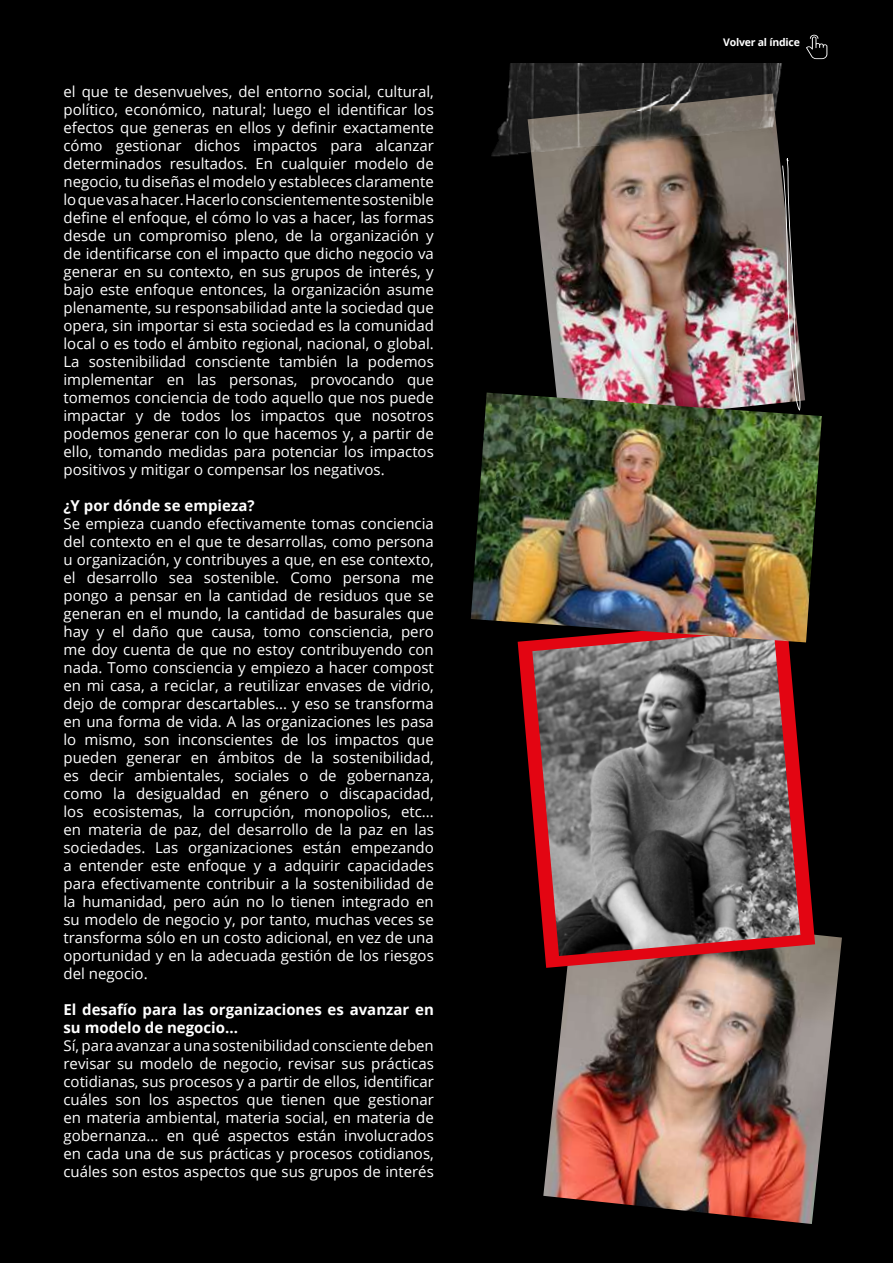
<style>
.page{position:relative;width:893px;height:1263px;background:#000}
.page>*{position:absolute;margin:0;border:0;box-sizing:border-box;transform-origin:0 0}
.t1{font:15px/18px "Open Sans";color:#fff;text-align:justify}
.t2{font:700 15px/18px "Open Sans";color:#fff}
.t3{font:700 10.5px "Open Sans";letter-spacing:-.02em;color:#fff}
</style>
<div class="page">
<img style="left:533px;top:174px;width:272px;height:219px">
<img style="left:543px;top:934px;width:299px;height:290px">
<svg style="left:518px;top:642px;width:297px;height:326px"></svg>
<img style="left:532px;top:642px;width:268px;height:314px">
<img style="left:471px;top:393px;width:351px;height:249px">
<img style="left:491px;top:64px;width:291px;height:110px">
<img style="left:782px;top:158px;width:19px;height:253px">
<svg style="left:806px;top:35px;width:21px;height:24px"></svg>
<p class="t1" style="left:63px;top:82px;width:372px">el que te desenvuelves, del entorno social, cultural, político, económico, natural; luego el identificar los efectos que generas en ellos y definir exactamente cómo gestionar dichos impactos para alcanzar determinados resultados. En cualquier modelo de negocio, tu diseñas el modelo y estableces claramente lo que vas a hacer. Hacerlo conscientemente sostenible define el enfoque, el cómo lo vas a hacer, las formas desde un compromiso pleno, de la organización y de identificarse con el impacto que dicho negocio va generar en su contexto, en sus grupos de interés, y bajo este enfoque entonces, la organización asume plenamente, su responsabilidad ante la sociedad que opera, sin importar si esta sociedad es la comunidad local o es todo el ámbito regional, nacional, o global.<br>La sostenibilidad consciente también la podemos implementar en las personas, provocando que tomemos conciencia de todo aquello que nos puede impactar y de todos los impactos que nosotros podemos generar con lo que hacemos y, a partir de ello, tomando medidas para potenciar los impactos positivos y mitigar o compensar los negativos.</p>
<p class="t2" style="left:63px;top:496px;width:193px">¿Y por dónde se empieza?</p>
<p class="t1" style="left:63px;top:514px;width:372px">Se empieza cuando efectivamente tomas conciencia del contexto en el que te desarrollas, como persona u organización, y contribuyes a que, en ese contexto, el desarrollo sea sostenible. Como persona me pongo a pensar en la cantidad de residuos que se generan en el mundo, la cantidad de basurales que hay y el daño que causa, tomo consciencia, pero me doy cuenta de que no estoy contribuyendo con nada. Tomo consciencia y empiezo a hacer compost en mi casa, a reciclar, a reutilizar envases de vidrio, dejo de comprar descartables... y eso se transforma en una forma de vida. A las organizaciones les pasa lo mismo, son inconscientes de los impactos que pueden generar en ámbitos de la sostenibilidad, es decir ambientales, sociales o de gobernanza, como la desigualdad en género o discapacidad, los ecosistemas, la corrupción, monopolios, etc... en materia de paz, del desarrollo de la paz en las sociedades. Las organizaciones están empezando a entender este enfoque y a adquirir capacidades para efectivamente contribuir a la sostenibilidad de la humanidad, pero aún no lo tienen integrado en su modelo de negocio y, por tanto, muchas veces se transforma sólo en un costo adicional, en vez de una oportunidad y en la adecuada gestión de los riesgos del negocio.</p>
<p class="t2" style="left:63px;top:1000px;width:372px">El desafío para las organizaciones es avanzar en su modelo de negocio...</p>
<p class="t1" style="left:63px;top:1036px;width:372px">Sí, para avanzar a una sostenibilidad consciente deben revisar su modelo de negocio, revisar sus prácticas cotidianas, sus procesos y a partir de ellos, identificar cuáles son los aspectos que tienen que gestionar en materia ambiental, materia social, en materia de gobernanza... en qué aspectos están involucrados en cada una de sus prácticas y procesos cotidianos, cuáles son estos aspectos que sus grupos de interés</p>
<p class="t3" style="left:723px;top:35px;width:78px">Volver al índice</p>
</div>
